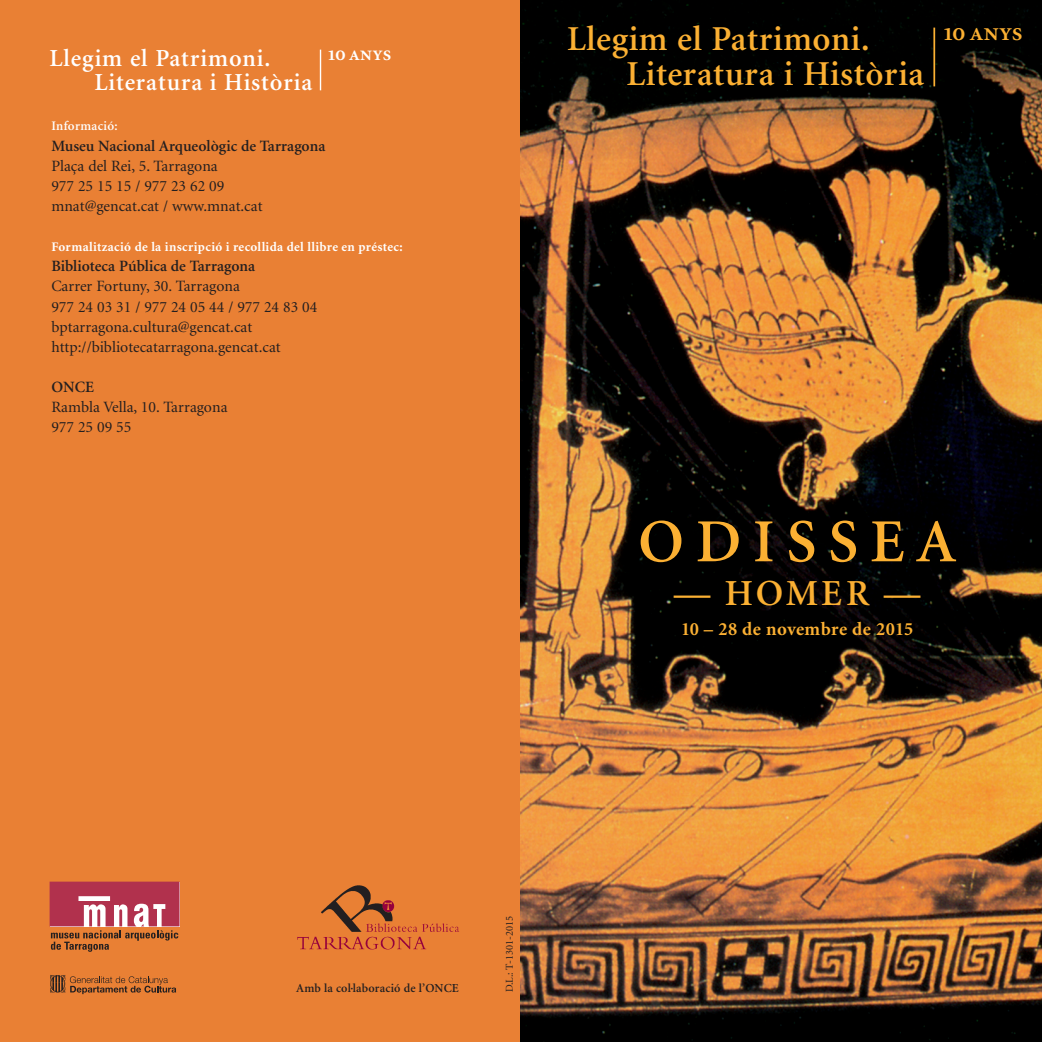
<style>
.page{position:relative;width:1042px;height:1042px;background:#fff}
.page>*{position:absolute;margin:0;border:0;box-sizing:border-box;transform-origin:0 0}
.t1{font:600 61.25px "Minion";letter-spacing:.195em;color:#fbb033}
.t2{font:600 36.75px "Minion";letter-spacing:.075em;color:#fbb033}
.t3{font:600 35px/35px "Minion";letter-spacing:.015em;color:#fbb033}
.t4{font:26.25px "Minion Semibold SC";letter-spacing:-.02em;color:#fbb033}
.t5{font:600 24.5px "Minion";letter-spacing:.035em;color:#fff}
.t6{font:21px "Minion Semibold SC";letter-spacing:-.02em;color:#fff}
.t7{font:700 18.72px "Minion";letter-spacing:.02em;color:#fbb033}
.t8{font:15.75px/20.1px "Minion";color:#231f20}
.t9{font:600 15.75px "Minion";color:#231f20}
.t10{font:700 13.12px "Minion";letter-spacing:.025em;color:#fff}
.t11{font:600 13.12px "Minion";letter-spacing:.025em;color:#fff}
.t12{font:600 12.25px "Minion";letter-spacing:.01em;color:#231f20}
.t13{font:10.5px "Minion";color:#231f20}
</style>
<div class="page">
<div style="left:0;top:0;width:521px;height:1042px;background:#e98034"></div>
<img style="left:521px;top:0;width:521px;height:1042px">
<img style="left:297px;top:903px;width:162px;height:47px">
<img style="left:319px;top:885px;width:74px;height:48px">
<svg style="left:50px;top:881px;width:129px;height:71px"></svg>
<svg style="left:50px;top:975px;width:126px;height:19px"></svg>
<hr style="left:933px;top:28px;width:2px;height:58px;background:#fbb033">
<hr style="left:320px;top:50px;width:1px;height:40px;background:#fff">
<h3 class="t5" style="left:50px;top:48px;width:222px">Llegim el Patrimoni.</h3>
<h3 class="t6" style="left:328px;top:45px;width:65px">10 anys</h3>
<h3 class="t5" style="left:95px;top:73px;width:219px">Literatura i Història</h3>
<p class="t11" style="left:51px;top:121px;width:68px">Informació:</p>
<p class="t9" style="left:51px;top:139px;width:276px">Museu Nacional Arqueològic de Tarragona</p>
<p class="t8" style="left:51px;top:157px;width:213px">Plaça del Rei, 5. Tarragona<br>977 25 15 15 / 977 23 62 09 mnat@gencat.cat / www.mnat.cat</p>
<p class="t10" style="left:51px;top:242px;width:353px">Formalització de la inscripció i recollida del llibre en préstec:</p>
<p class="t9" style="left:51px;top:260px;width:205px">Biblioteca Pública de Tarragona</p>
<p class="t8" style="left:51px;top:278px;width:267px">Carrer Fortuny, 30. Tarragona<br>977 24 03 31 / 977 24 05 44 / 977 24 83 04 bptarragona.cultura@gencat.cat http://bibliotecatarragona.gencat.cat</p>
<p class="t9" style="left:51px;top:381px;width:44px">ONCE</p>
<p class="t8" style="left:51px;top:398px;width:178px">Rambla Vella, 10. Tarragona<br>977 25 09 55</p>
<h3 class="t3" style="left:626px;top:24px;width:299px;text-indent:-59px">Llegim el Patrimoni.<br>Literatura i Història</h3>
<h3 class="t4" style="left:944px;top:21px;width:80px">10 anys</h3>
<h1 class="t1" style="left:638px;top:518px;width:319px">ODISSEA</h1>
<h2 class="t2" style="left:674px;top:579px;width:248px">— HOMER —</h2>
<p class="t7" style="left:681px;top:621px;width:234px">10 – 28 de novembre de 2015</p>
<p class="t12" style="left:296px;top:983px;width:164px">Amb la col·laboració de l’ONCE</p>
<p class="t13" style="left:505px;top:992px;width:78px;rotate:-90deg">D.L.: T-1301-2015</p>
</div>
